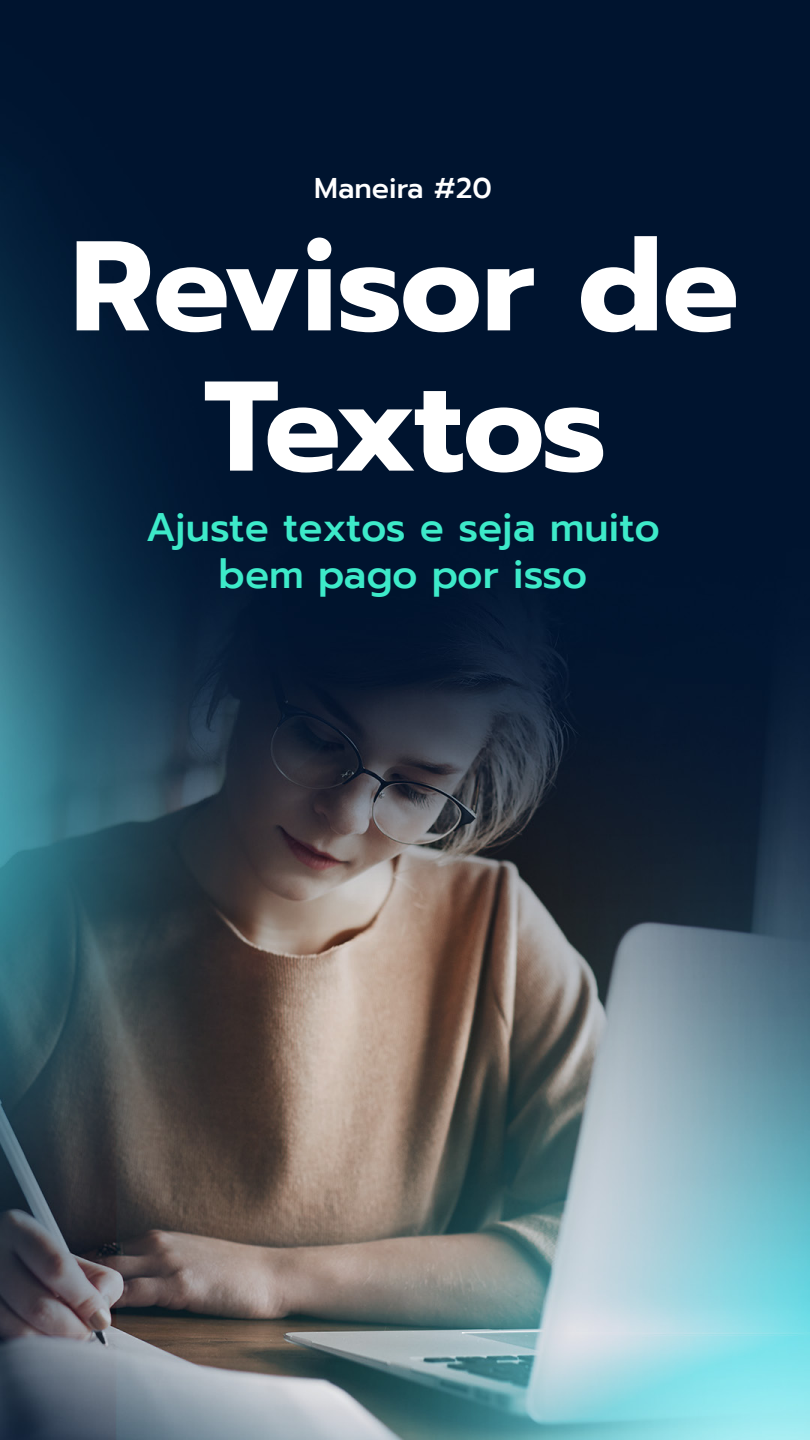
<style>
.page{position:relative;width:810px;height:1440px;background:#fff}
.page>*{position:absolute;margin:0;border:0;box-sizing:border-box;transform-origin:0 0}
.t1{font:700 127.5px/140.2px "Prompt";letter-spacing:-.01em;color:#fff;text-align:center}
.t2{font:500 39.75px/47.7px "Prompt";color:#3deac9;text-align:center}
.t3{font:500 28.5px "Prompt";color:#fff}
</style>
<div class="page">
<img style="left:0;top:0;width:810px;height:1440px">
<p class="t3" style="left:314px;top:167px;width:179px">Maneira #20</p>
<h1 class="t1" style="left:71px;top:215px;width:670px">Revisor de<br>Textos</h1>
<p class="t2" style="left:146px;top:503px;width:516px">Ajuste textos e seja muito bem pago por isso</p>
</div>
